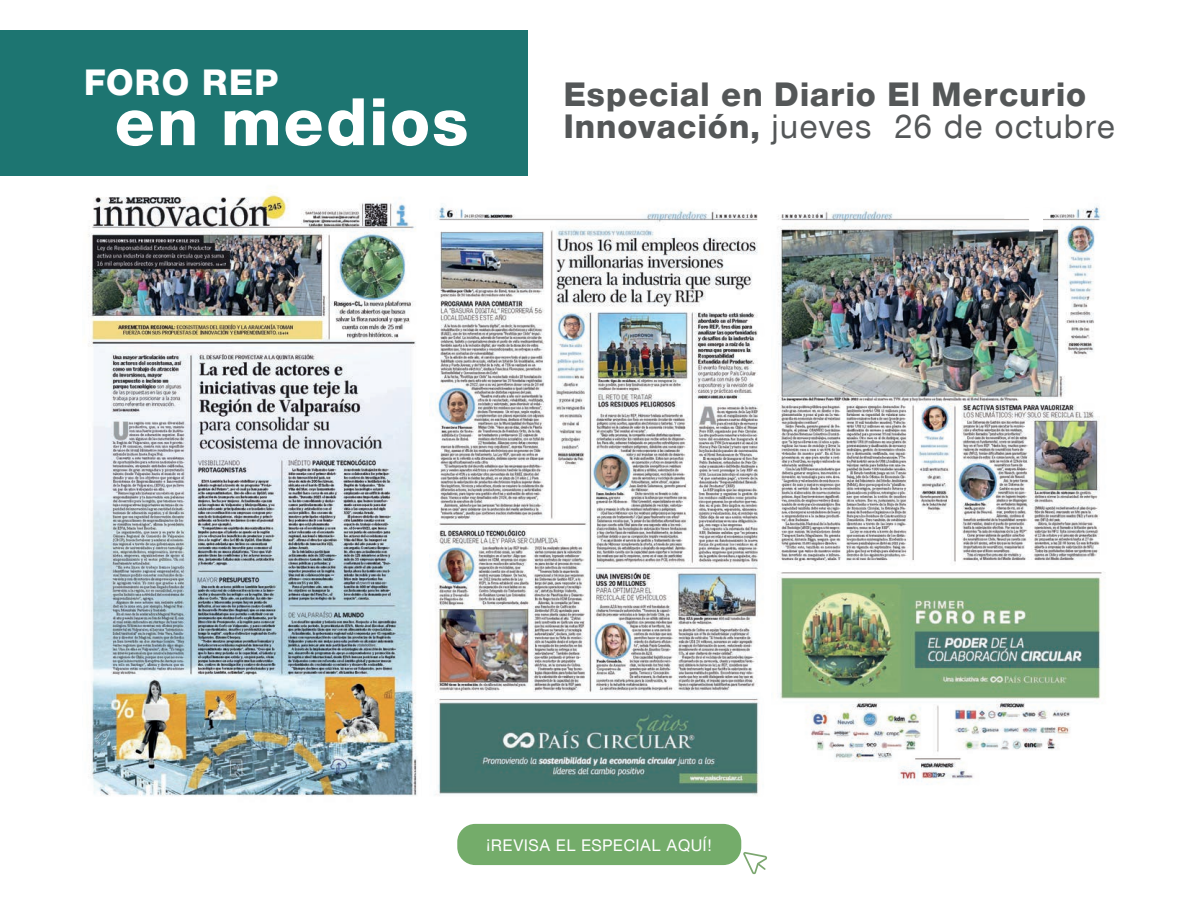
<style>
.page{position:relative;width:1188px;height:918px;background:#fff}
.page>*{position:absolute;margin:0;border:0;box-sizing:border-box;transform-origin:0 0}
.t1{font:87.6px "Nimbus San Nov D Heav";color:#fff}
.t2{font:70.2px "Nimbus San Nov D Heav";letter-spacing:.05em;color:#fff}
.t3{font:37.95px "Nimbus San Nov D Heav";letter-spacing:.05em;color:#fff}
.t4{font:500 35.1px "Nimbus San Nov D";letter-spacing:.05em;color:#545758}
.t5{font:35.1px "Nimbus San Nov D Heav";letter-spacing:.05em;color:#545758}
.t6{font:500 17.25px "Nimbus San Nov D";letter-spacing:.05em;color:#fff}
.s1{font-family:"Nimbus San Nov D Heav";font-weight:400}
</style>
<div class="page">
<img style="left:88px;top:192px;width:329px;height:604px">
<img style="left:777px;top:206px;width:325px;height:576px">
<img style="left:429px;top:174px;width:330px;height:622px">
<div style="left:0;top:30px;width:527px;height:146px;background:#1d7571"></div>
<div style="left:457px;top:824px;width:284px;height:41px;background:#74ac6a;border-radius:18px"></div>
<svg style="left:743px;top:852px;width:24px;height:22px"></svg>
<p class="t3" style="left:84px;top:61px;width:195px">FORO REP</p>
<h2 class="t2" style="left:115px;top:81px;width:355px">en medios</h2>
<p class="t5" style="left:564px;top:74px;width:523px">Especial en Diario El Mercurio</p>
<p class="t4" style="left:564px;top:106px;width:552px"><span class="s1">Innovación,</span> jueves 26 de octubre</p>
<h1 class="t1" style="left:1002px;top:152px;width:52px">4</h1>
<p class="t6" style="left:486px;top:835px;width:227px">¡REVISA EL ESPECIAL AQUÍ!</p>
</div>
